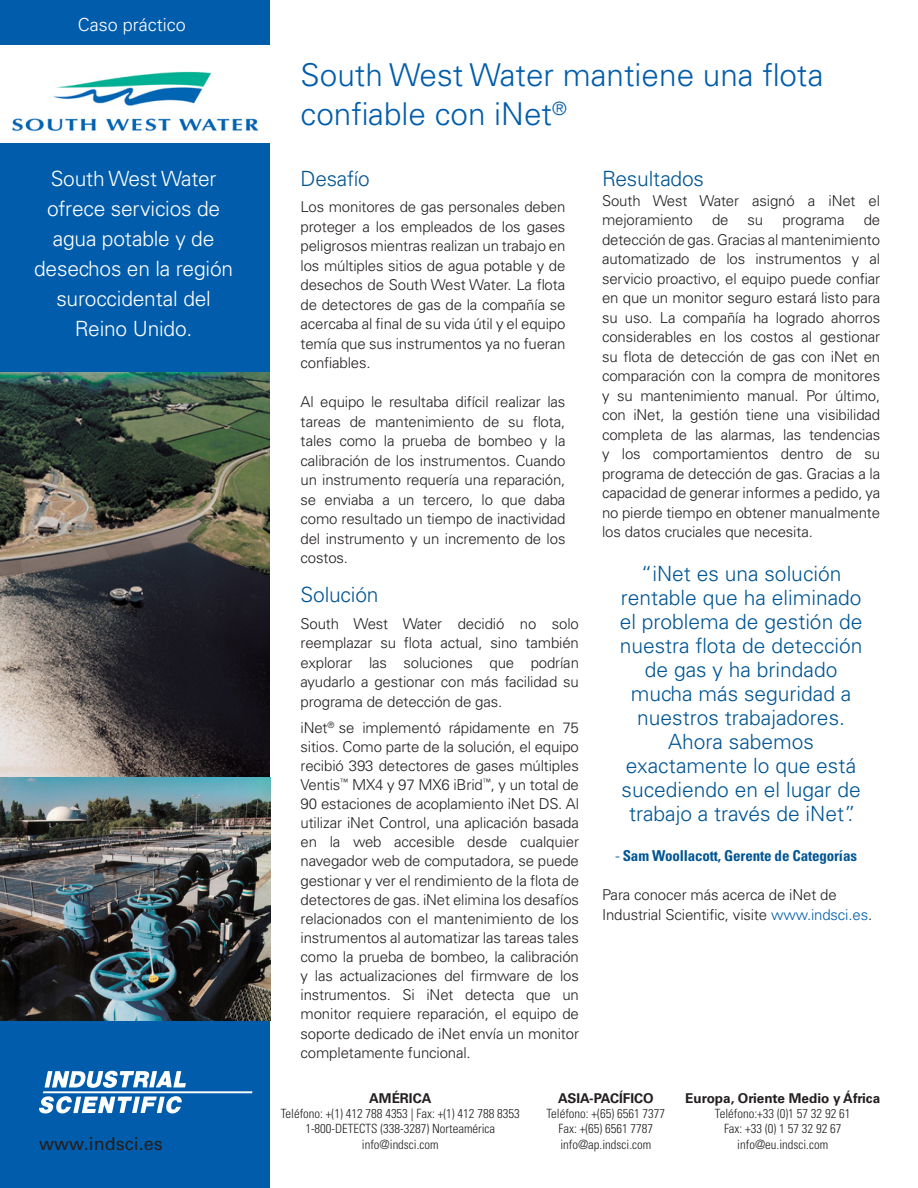
<style>
.page{position:relative;width:918px;height:1188px;background:#fff}
.page>*{position:absolute;margin:0;border:0;box-sizing:border-box;transform-origin:0 0}
.t1{font:300 31.5px/39px "Univers LT Std";color:#015dab}
.body_copy{font:300 21px/24px "Univers LT Std";color:#005594;text-align:center}
.t2{font:300 21px/30px "Univers LT Std";letter-spacing:-.01em;color:#fff;text-align:center}
.sub_heads{font:300 21px "Univers LT Std";letter-spacing:-.01em;color:#005594}
.Web_site_back_page{font:18px "Univers LT Std";color:#231f20}
.t3{font:300 18px "Univers LT Std";color:#fff}
.body_copy-2{font:300 15px/19.5px "Univers LT Std";letter-spacing:-.01em;color:#231f20;text-align:justify}
.sub_heads-2{font:300 15px/19.5px "Univers LT Std";letter-spacing:-.01em;color:#231f20;text-align:justify}
.body_copy-3{font:700 condensed 15px "Univers LT Std";letter-spacing:-.01em;color:#005594}
.Country_AMERICAS__AP{font:700 13.5px "Univers LT Std";color:#231f20}
.t4{font:300 condensed 12.75px/15.3px "Univers LT Std";color:#231f20;text-align:center}
.s1{font-weight:300;font-stretch:normal}
.s2{color:#015dab}
</style>
<div class="page">
<div style="left:0;top:143px;width:270px;height:1045px;background:#015dab"></div>
<div style="left:0;top:0;width:270px;height:44px;background:#015dab"></div>
<svg style="left:39px;top:1071px;width:213px;height:43px"></svg>
<img style="left:0;top:373px;width:270px;height:648px">
<img style="left:12px;top:71px;width:247px;height:61px">
<p class="t3" style="left:78px;top:14px;width:110px">Caso práctico</p>
<p class="t2" style="left:34px;top:164px;width:201px">South West Water ofrece servicios de agua potable y de desechos en la región suroccidental del<br>Reino Unido.</p>
<p class="Web_site_back_page" style="left:39px;top:1133px;width:125px">www.indsci.es</p>
<p class="t1" style="left:301px;top:55px;width:525px">South West Water mantiene una flota confiable con iNet<sup>®</sup></p>
<p class="sub_heads" style="left:301px;top:166px;width:71px">Desafío</p>
<p class="body_copy-2" style="left:301px;top:197px;width:266px">Los monitores de gas personales deben proteger a los empleados de los gases peligrosos mientras realizan un trabajo en los múltiples sitios de agua potable y de desechos de South West Water. La flota de detectores de gas de la compañía se acercaba al final de su vida útil y el equipo temía que sus instrumentos ya no fueran confiables.</p>
<p class="body_copy-2" style="left:301px;top:392px;width:266px">Al equipo le resultaba difícil realizar las tareas de mantenimiento de su flota, tales como la prueba de bombeo y la calibración de los instrumentos. Cuando un instrumento requería una reparación, se enviaba a un tercero, lo que daba como resultado un tiempo de inactividad del instrumento y un incremento de los costos.</p>
<p class="sub_heads" style="left:301px;top:582px;width:79px">Solución</p>
<p class="sub_heads-2" style="left:301px;top:614px;width:280px">South West Water decidió no solo reemplazar su flota actual, sino también explorar las soluciones que podrían ayudarlo a gestionar con más facilidad su programa de detección de gas.</p>
<p class="body_copy-2" style="left:301px;top:718px;width:280px">iNet<sup>®</sup> se implementó rápidamente en 75 sitios. Como parte de la solución, el equipo recibió 393 detectores de gases múltiples Ventis<sup>™</sup> MX4 y 97 MX6 iBrid<sup>™</sup>, y un total de 90 estaciones de acoplamiento iNet DS. Al utilizar iNet Control, una aplicación basada en la web accesible desde cualquier navegador web de computadora, se puede gestionar y ver el rendimiento de la flota de detectores de gas. iNet elimina los desafíos relacionados con el mantenimiento de los instrumentos al automatizar las tareas tales como la prueba de bombeo, la calibración y las actualizaciones del firmware de los instrumentos. Si iNet detecta que un monitor requiere reparación, el equipo de soporte dedicado de iNet envía un monitor completamente funcional.</p>
<p class="body_copy" style="left:602px;top:167px;width:103px">Resultados</p>
<p class="body_copy-2" style="left:602px;top:191px;width:280px">South West Water asignó a iNet el mejoramiento</p>
<p class="body_copy-2" style="left:602px;top:210px;width:280px;text-indent:262px">de detección de gas. Gracias al mantenimiento automatizado de los instrumentos y al servicio proactivo, el equipo puede confiar en que un monitor seguro estará listo para su uso. La compañía ha logrado ahorros considerables en los costos al gestionar su flota de detección de gas con iNet en comparación con la compra de monitores y su mantenimiento manual. Por último, con iNet, la gestión tiene una visibilidad completa de las alarmas, las tendencias y los comportamientos dentro de su programa de detección de gas. Gracias a la capacidad de generar informes a pedido, ya no pierde tiempo en obtener manualmente los datos cruciales que necesita.</p>
<p class="body_copy" style="left:620px;top:562px;width:244px">“iNet es una solución rentable que ha eliminado el problema de gestión de nuestra flota de detección de gas y ha brindado mucha más seguridad a nuestros trabajadores.<br>Ahora sabemos exactamente lo que está sucediendo en el lugar de trabajo a través de iNet”.</p>
<p class="body_copy-3" style="left:616px;top:847px;width:243px"><span class="s1">-</span> Sam Woollacott, Gerente de Categorías</p>
<p class="sub_heads-2" style="left:602px;top:885px;width:272px">Para conocer más acerca de iNet de<br>Industrial Scientific, visite <span class="s2">www.indsci.es</span>.</p>
<p class="body_copy-2" style="left:712px;top:210px;width:18px">de</p>
<p class="body_copy-2" style="left:748px;top:210px;width:17px">su</p>
<p class="body_copy-2" style="left:782px;top:210px;width:64px">programa</p>
<p class="Country_AMERICAS__AP" style="left:369px;top:1090px;width:64px">AMÉRICA</p>
<p class="t4" style="left:281px;top:1106px;width:240px">Teléfono: +(1) 412 788 4353 | Fax: +(1) 412 788 8353<br>1-800-DETECTS (338-3287) Norteamérica</p>
<p class="t4" style="left:362px;top:1136px;width:78px">info@indsci.com</p>
<p class="Country_AMERICAS__AP" style="left:558px;top:1090px;width:97px">ASIA-PACÍFICO</p>
<p class="t4" style="left:547px;top:1106px;width:120px">Teléfono: +(65) 6561 7377</p>
<p class="t4" style="left:558px;top:1121px;width:96px">Fax: +(65) 6561 7787</p>
<p class="t4" style="left:560px;top:1136px;width:92px">info@ap.indsci.com</p>
<p class="Country_AMERICAS__AP" style="left:685px;top:1090px;width:196px">Europa, Oriente Medio y África</p>
<p class="t4" style="left:715px;top:1106px;width:137px">Teléfono:+33 (0)1 57 32 92 61</p>
<p class="t4" style="left:724px;top:1121px;width:119px">Fax: +33 (0) 1 57 32 92 67</p>
<p class="t4" style="left:737px;top:1136px;width:92px">info@eu.indsci.com</p>
</div>
